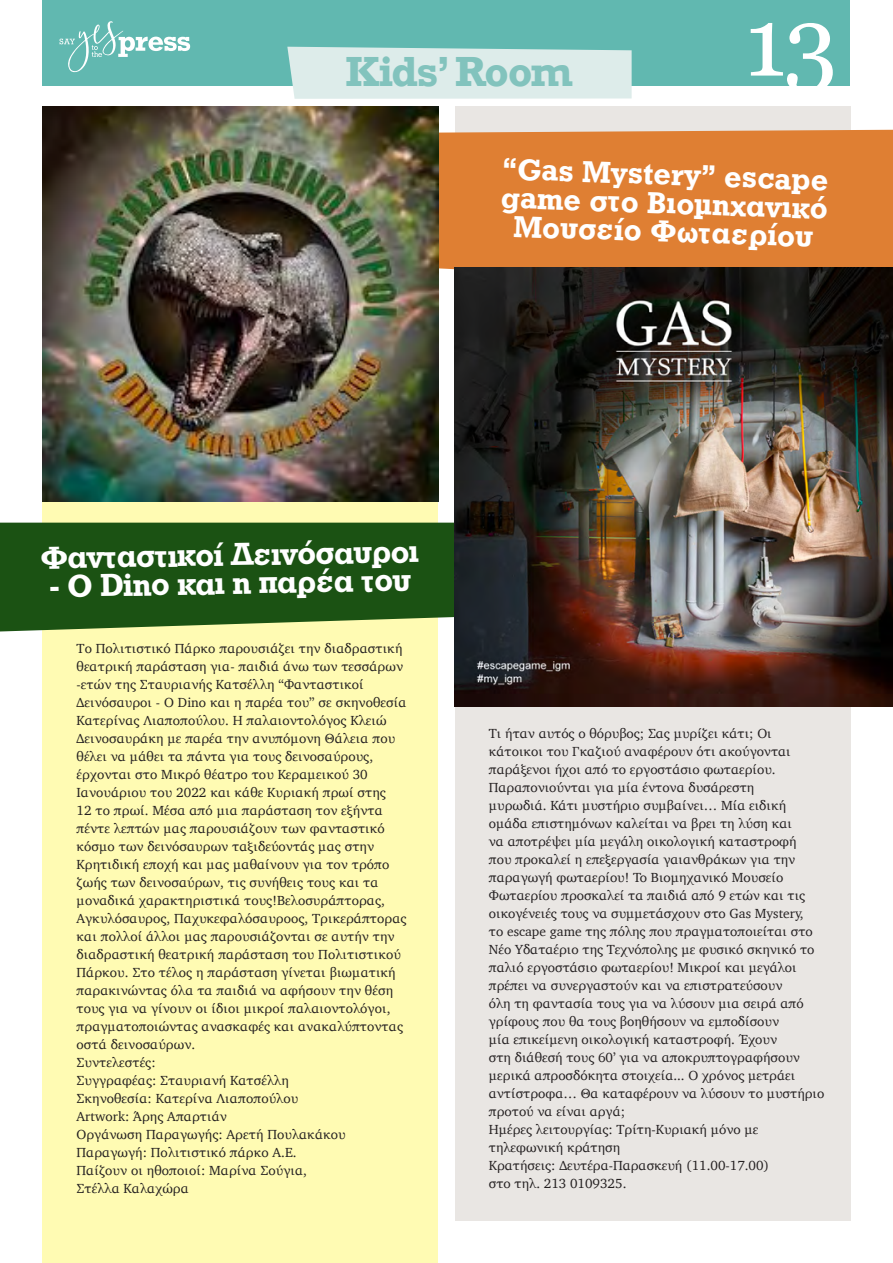
<style>
.page{position:relative;width:893px;height:1263px;background:#fff}
.page>*{position:absolute;margin:0;border:0;box-sizing:border-box;transform-origin:0 0}
.t1{font:97.5px "Georgia";color:#fff}
.t2{font:700 39.6px "Rockwell";letter-spacing:-.03em;color:#82c3bd}
.t3{font:33px "UB Rockwell Bold";color:#fff}
.t4{font:31.5px/28.5px "UB Rockwell Bold";color:#fff;text-align:center}
.t5{font:13.5px/18px "Charter";letter-spacing:.005em;color:#231f20}
</style>
<div class="page">
<div style="left:43px;top:0;width:807px;height:85px;background:#61b8b0"></div>
<svg style="left:60px;top:21px;width:130px;height:51px"></svg>
<div style="left:455px;top:106px;width:395px;height:1114px;background:#e9e6e3"></div>
<div style="left:43px;top:106px;width:395px;height:1157px;background:#fffbb3"></div>
<div style="left:0;top:523px;width:455px;height:108px;background:#1b5213"></div>
<div style="left:438px;top:130px;width:455px;height:161px;background:#df7f33"></div>
<div style="left:287px;top:47px;width:345px;height:52px;background:#ddecea"></div>
<img style="left:43px;top:106px;width:395px;height:396px">
<img style="left:455px;top:268px;width:438px;height:438px">
<h2 class="t2" style="left:346px;top:46px;width:229px">Κids’ Room</h2>
<h1 class="t1" style="left:744px;top:-29px;width:95px">13</h1>
<h3 class="t4" style="left:503px;top:154px;width:328px;rotate:2deg">“Gas Mystery” escape game στο Βιομηχανικό<br>Μουσείο Φωταερίου</h3>
<h3 class="t3" style="left:40px;top:539px;width:380px;rotate:-1deg">Φανταστικοί Δεινόσαυροι</h3>
<h3 class="t3" style="left:49px;top:567px;width:363px;rotate:-1deg">- Ο Dino και η παρέα του</h3>
<p class="t5" style="left:77px;top:639px;width:331px">Το Πολιτιστικό Πάρκο παρουσιάζει την διαδραστική θεατρική παράσταση για- παιδιά άνω των τεσσάρων -ετών της Σταυριανής Κατσέλλη “Φανταστικοί Δεινόσαυροι - Ο Dino και η παρέα του” σε σκηνοθεσία Κατερίνας Λιαποπούλου. Η παλαιοντολόγος Κλειώ Δεινοσαυράκη με παρέα την ανυπόμονη Θάλεια που θέλει να μάθει τα πάντα για τους δεινοσαύρους, έρχονται στο Μικρό θέατρο του Κεραμεικού 30<br>Ιανουάριου του 2022 και κάθε Κυριακή πρωί στης<br>12 το πρωί. Μέσα από μια παράσταση τον εξήντα πέντε λεπτών μας παρουσιάζουν των φανταστικό κόσμο των δεινόσαυρων ταξιδεύοντάς μας στην Κρητιδική εποχή και μας μαθαίνουν για τον τρόπο ζωής των δεινοσαύρων, τις συνήθεις τους και τα μοναδικά χαρακτηριστικά τους!Βελοσυράπτορας, Αγκυλόσαυρος, Παχυκεφαλόσαυροος, Τρικεράπτορας και πολλοί άλλοι μας παρουσιάζονται σε αυτήν την διαδραστική θεατρική παράσταση του Πολιτιστικού Πάρκου. Στο τέλος η παράσταση γίνεται βιωματική παρακινώντας όλα τα παιδιά να αφήσουν την θέση τους για να γίνουν οι ίδιοι μικροί παλαιοντολόγοι, πραγματοποιώντας ανασκαφές και ανακαλύπτοντας οστά δεινοσαύρων.<br>Συντελεστές:<br>Συγγραφέας: Σταυριανή Κατσέλλη<br>Σκηνοθεσία: Κατερίνα Λιαποπούλου<br>Artwork: Άρης Απαρτιάν<br>Οργάνωση Παραγωγής: Αρετή Πουλακάκου Παραγωγή: Πολιτιστικό πάρκο Α.Ε.<br>Παίζουν οι ηθοποιοί: Μαρίνα Σούγια,<br>Στέλλα Καλαχώρα</p>
<p class="t5" style="left:489px;top:724px;width:337px">Τι ήταν αυτός ο θόρυβος; Σας μυρίζει κάτι; Οι κάτοικοι του Γκαζιού αναφέρουν ότι ακούγονται παράξενοι ήχοι από το εργοστάσιο φωταερίου.<br>Παραπονιούνται για μία έντονα δυσάρεστη<br>μυρωδιά. Κάτι μυστήριο συμβαίνει… Μία ειδική ομάδα επιστημόνων καλείται να βρει τη λύση και<br>να αποτρέψει μία μεγάλη οικολογική καταστροφή<br>που προκαλεί η επεξεργασία γαιανθράκων για την παραγωγή φωταερίου! To Βιομηχανικό Μουσείο Φωταερίου προσκαλεί τα παιδιά από 9 ετών και τις οικογένειές τους να συμμετάσχουν στο Gas Mystery,<br>το escape game της πόλης που πραγματοποιείται στο Νέο Υδαταέριο της Τεχνόπολης με φυσικό σκηνικό το παλιό εργοστάσιο φωταερίου! Μικροί και μεγάλοι πρέπει να συνεργαστούν και να επιστρατεύσουν<br>όλη τη φαντασία τους για να λύσουν μια σειρά από γρίφους που θα τους βοηθήσουν να εμποδίσουν<br>μία επικείμενη οικολογική καταστροφή. Έχουν<br>στη διάθεσή τους 60’ για να αποκρυπτογραφήσουν μερικά απροσδόκητα στοιχεία... Ο χρόνος μετράει αντίστροφα… Θα καταφέρουν να λύσουν το μυστήριο προτού να είναι αργά;<br>Ημέρες λειτουργίας: Τρίτη-Κυριακή μόνο με τηλεφωνική κράτηση<br>Κρατήσεις: Δευτέρα-Παρασκευή (11.00-17.00)<br>στο τηλ. 213 0109325.</p>
</div>
